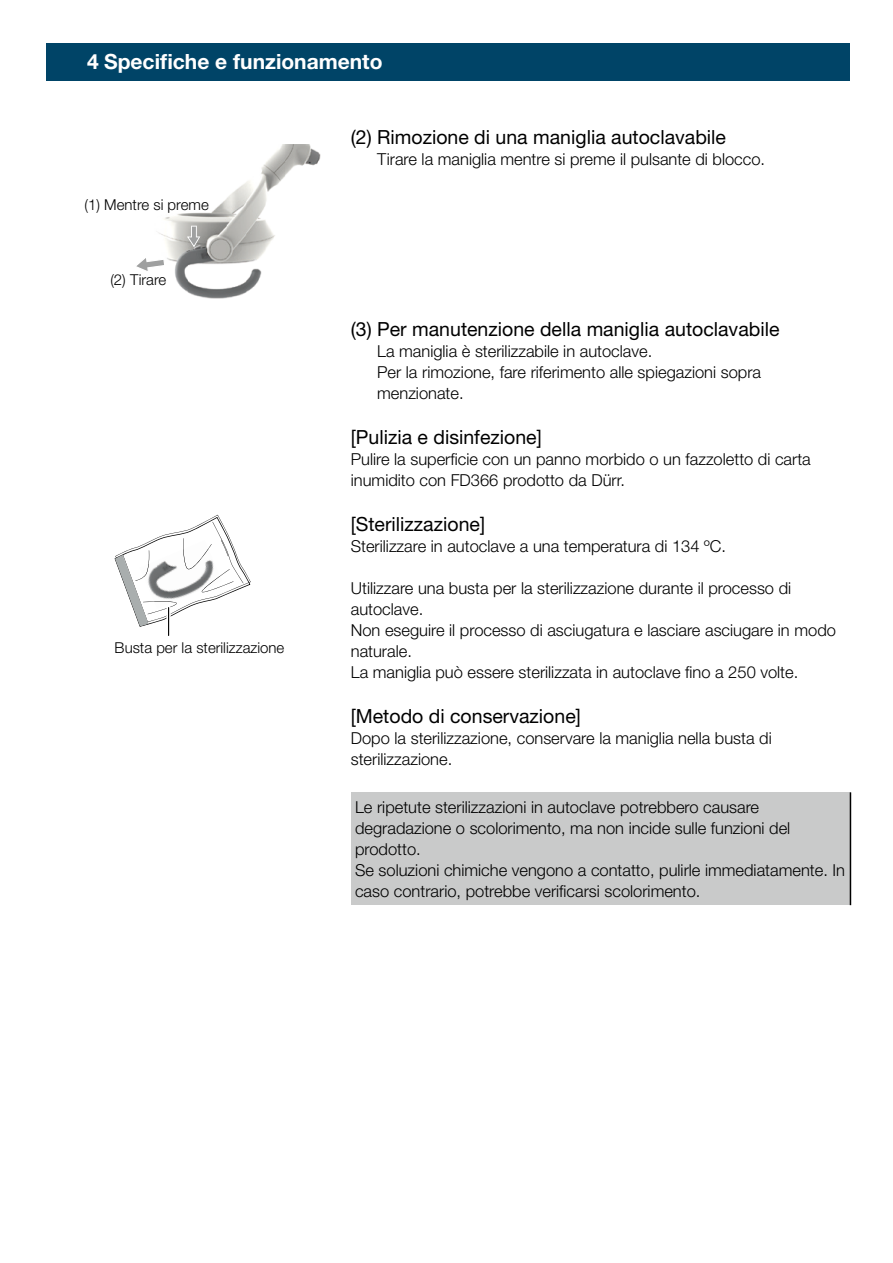
<style>
.page{position:relative;width:893px;height:1263px;background:#fff}
.page>*{position:absolute;margin:0;border:0;box-sizing:border-box;transform-origin:0 0}
.t1{font:700 21px "Helvetica Neue LT Pro";color:#fff}
.t2{font:19.5px "Helvetica Neue LT Pro";color:#000}
.t3{font:300 16.5px/21px "Helvetica Neue LT Pro";color:#000}
.t4{font:300 15px "Helvetica Neue LT Pro";color:#000}
</style>
<div class="page">
<div style="left:47px;top:43px;width:803px;height:38px;background:#004467"></div>
<div style="left:351px;top:792px;width:499px;height:113px;background:#c9caca"></div>
<hr style="left:850px;top:792px;width:1px;height:113px;background:#000">
<img style="left:158px;top:144px;width:163px;height:155px">
<svg style="left:187px;top:226px;width:13px;height:21px"></svg>
<svg style="left:136px;top:256px;width:29px;height:17px"></svg>
<svg style="left:115px;top:515px;width:136px;height:121px"></svg>
<p class="t1" style="left:87px;top:48px;width:297px">4 Specifiche e funzionamento</p>
<p class="t4" style="left:85px;top:195px;width:126px">(1) Mentre si preme</p>
<p class="t4" style="left:110px;top:271px;width:57px">(2) Tirare</p>
<p class="t4" style="left:115px;top:638px;width:171px">Busta per la sterilizzazione</p>
<p class="t2" style="left:351px;top:126px;width:377px">(2) Rimozione di una maniglia autoclavabile</p>
<p class="t3" style="left:377px;top:149px;width:389px">Tirare la maniglia mentre si preme il pulsante di blocco.</p>
<p class="t2" style="left:351px;top:318px;width:430px">(3) Per manutenzione della maniglia autoclavabile</p>
<p class="t3" style="left:377px;top:341px;width:385px">La maniglia è sterilizzabile in autoclave.<br>Per la rimozione, fare riferimento alle spiegazioni sopra menzionate.</p>
<p class="t2" style="left:351px;top:426px;width:192px">[Pulizia e disinfezione]</p>
<p class="t3" style="left:351px;top:449px;width:462px">Pulire la superficie con un panno morbido o un fazzoletto di carta inumidito con FD366 prodotto da Dürr.</p>
<p class="t2" style="left:351px;top:513px;width:136px">[Sterilizzazione]</p>
<p class="t3" style="left:351px;top:536px;width:377px">Sterilizzare in autoclave a una temperatura di 134 ºC.</p>
<p class="t3" style="left:351px;top:578px;width:487px">Utilizzare una busta per la sterilizzazione durante il processo di autoclave.<br>Non eseguire il processo di asciugatura e lasciare asciugare in modo naturale.<br>La maniglia può essere sterilizzata in autoclave fino a 250 volte.</p>
<p class="t2" style="left:351px;top:705px;width:232px">[Metodo di conservazione]</p>
<p class="t3" style="left:351px;top:728px;width:422px">Dopo la sterilizzazione, conservare la maniglia nella busta di sterilizzazione.</p>
<p class="t3" style="left:355px;top:796px;width:491px">Le ripetute sterilizzazioni in autoclave potrebbero causare degradazione o scolorimento, ma non incide sulle funzioni del prodotto.<br>Se soluzioni chimiche vengono a contatto, pulirle immediatamente. In caso contrario, potrebbe verificarsi scolorimento.</p>
</div>
